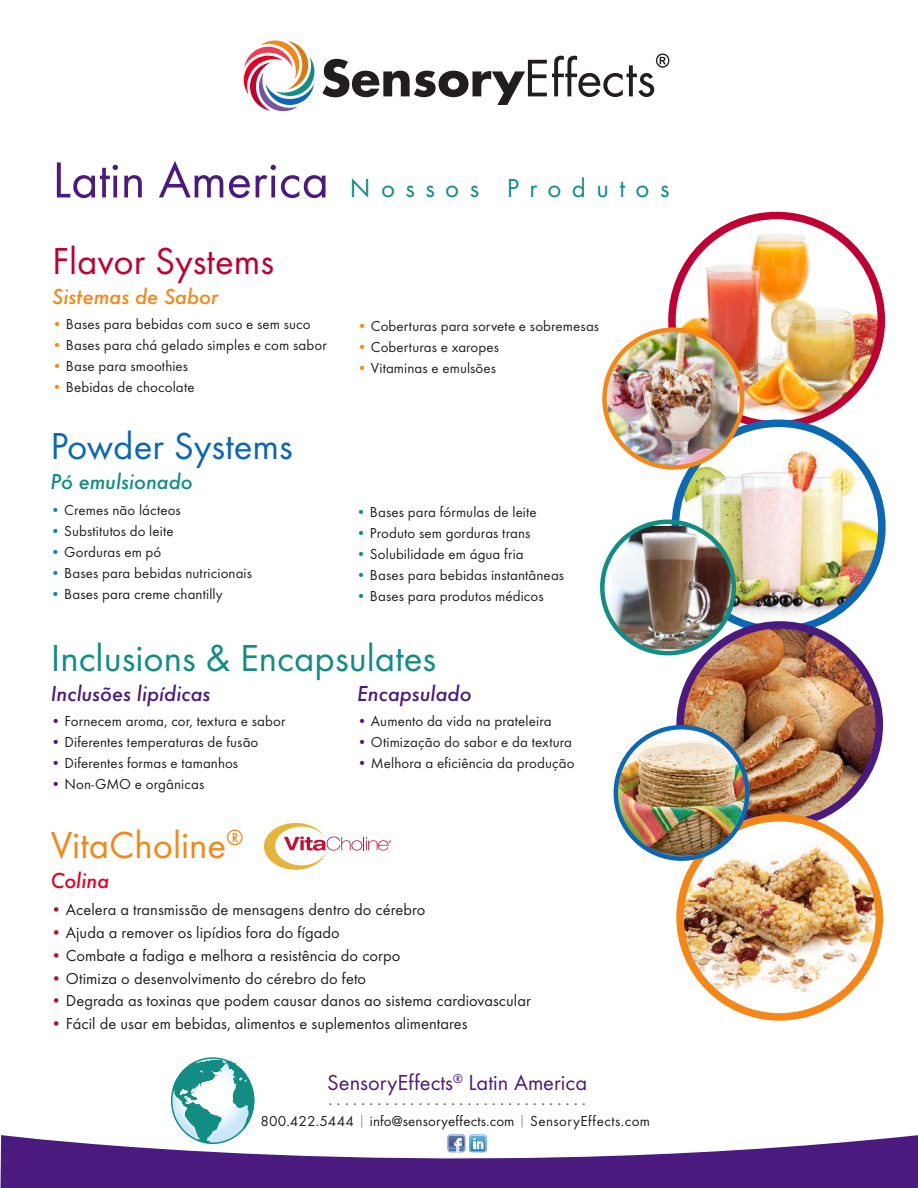
<style>
.page{position:relative;width:918px;height:1188px;background:#fff}
.page>*{position:absolute;margin:0;border:0;box-sizing:border-box;transform-origin:0 0}
.t1{font:39px "Futura T";color:#128d83}
.t2{font:39px "Futura T";color:#c00032}
.t3{font:39px "Futura T";color:#0c67b5}
.t4{font:39px "Futura T";color:#f48718}
.t5{font:300 27px "Futura T";color:#666}
.t6{font:27px "Futura T";letter-spacing:.385em;color:#128d83}
.t7{font:italic 500 22.5px "Futura T";letter-spacing:-.005em;color:#4b1a7e}
.t8{font:22.5px "Futura T";color:#4b1a7e}
.t9{font:italic 500 22.5px "Futura T";letter-spacing:-.005em;color:#f48718}
.t10{font:italic 500 22.5px "Futura T";letter-spacing:-.005em;color:#128d83}
.t11{font:italic 500 22.5px "Futura T";color:#e60023}
.t12{font:16.5px "Futura T";color:#231f20}
.t13{font:15px "Futura T";letter-spacing:.005em;color:#231f20}
.t14{font:15px "Futura T";letter-spacing:.01em;color:#211f1f}
.s1{font-size:52.5px;color:#4b1a7e}
.s2{color:#f48718}
.s3{color:#128d83}
.s4{color:#4b1a7e}
.s5{color:#ae172b}
.s6{font-weight:300;color:#666}
</style>
<div class="page">
<svg style="left:0;top:1135px;width:918px;height:53px;fill:#4b1a7e"></svg>
<svg style="left:448px;top:1135px;width:39px;height:18px"></svg>
<img style="left:672px;top:219px;width:209px;height:206px">
<div style="left:668px;top:212px;width:217px;height:217px;border:8px solid #c00032;border-radius:50%"></div>
<img style="left:675px;top:423px;width:207px;height:207px;border-radius:50%">
<img style="left:682px;top:467px;width:38px;height:22px">
<div style="left:672px;top:420px;width:214px;height:214px;border:8px solid #0c67b5;border-radius:50%"></div>
<img style="left:681px;top:628px;width:197px;height:191px">
<div style="left:676px;top:621px;width:207px;height:207px;border:8px solid #4b1a7e;border-radius:50%"></div>
<svg style="left:243px;top:40px;width:426px;height:72px"></svg>
<svg style="left:124px;top:1057px;width:142px;height:131px"></svg>
<svg style="left:639px;top:522px;width:95px;height:131px"></svg>
<img style="left:602px;top:526px;width:132px;height:123px">
<div style="left:600px;top:520px;width:136px;height:135px;border:4px solid #128d83;border-radius:50%"></div>
<img style="left:607px;top:330px;width:131px;height:137px">
<div style="left:602px;top:327px;width:142px;height:143px;border:4px solid #f48718;border-radius:50%"></div>
<svg style="left:264px;top:823px;width:127px;height:47px"></svg>
<img style="left:678px;top:818px;width:205px;height:205px;border-radius:50%">
<img style="left:712px;top:844px;width:169px;height:57px">
<img style="left:679px;top:857px;width:33px;height:54px">
<div style="left:676px;top:814px;width:207px;height:207px;border:8px solid #f48718;border-radius:50%"></div>
<svg style="left:616px;top:727px;width:131px;height:132px"></svg>
<img style="left:616px;top:741px;width:131px;height:116px">
<div style="left:614px;top:725px;width:135px;height:136px;border:4px solid #0c67b5;border-radius:50%"></div>
<h2 class="t6" style="left:52px;top:173px;width:619px"><span class="s1">Latin America</span> Nossos Produtos</h2>
<h1 class="t2" style="left:52px;top:238px;width:223px">Flavor Systems</h1>
<h3 class="t9" style="left:52px;top:283px;width:168px">Sistemas de Sabor</h3>
<p class="t13" style="left:52px;top:315px;width:260px"><span class="s2">•</span> Bases para bebidas com suco e sem suco</p>
<p class="t13" style="left:52px;top:336px;width:276px"><span class="s2">•</span> Bases para chá gelado simples e com sabor</p>
<p class="t13" style="left:52px;top:357px;width:138px"><span class="s2">•</span> Base para smoothies</p>
<p class="t13" style="left:52px;top:378px;width:144px"><span class="s2">•</span> Bebidas de chocolate</p>
<h1 class="t3" style="left:51px;top:423px;width:244px">Powder Systems</h1>
<h3 class="t10" style="left:51px;top:468px;width:144px">Pó emulsionado</h3>
<p class="t13" style="left:51px;top:501px;width:132px"><span class="s3">•</span> Cremes não lácteos</p>
<p class="t13" style="left:51px;top:522px;width:125px"><span class="s3">•</span> Substitutos do leite</p>
<p class="t13" style="left:51px;top:543px;width:112px"><span class="s3">•</span> Gorduras em pó</p>
<p class="t13" style="left:51px;top:564px;width:203px"><span class="s3">•</span> Bases para bebidas nutricionais</p>
<p class="t13" style="left:51px;top:585px;width:174px"><span class="s3">•</span> Bases para creme chantilly</p>
<p class="t13" style="left:357px;top:317px;width:244px"><span class="s2">•</span> Coberturas para sorvete e sobremesas</p>
<p class="t13" style="left:357px;top:338px;width:143px"><span class="s2">•</span> Coberturas e xaropes</p>
<p class="t13" style="left:357px;top:359px;width:140px"><span class="s2">•</span> Vitaminas e emulsões</p>
<p class="t13" style="left:356px;top:503px;width:182px"><span class="s3">•</span> Bases para fórmulas de leite</p>
<p class="t13" style="left:356px;top:524px;width:176px"><span class="s3">•</span> Produto sem gorduras trans</p>
<p class="t13" style="left:356px;top:545px;width:169px"><span class="s3">•</span> Solubilidade em água fria</p>
<p class="t13" style="left:356px;top:566px;width:209px"><span class="s3">•</span> Bases para bebidas instantâneas</p>
<p class="t13" style="left:356px;top:587px;width:189px"><span class="s3">•</span> Bases para produtos médicos</p>
<h1 class="t1" style="left:51px;top:635px;width:387px">Inclusions &amp; Encapsulates</h1>
<h3 class="t7" style="left:51px;top:680px;width:161px">Inclusões lipídicas</h3>
<p class="t13" style="left:51px;top:712px;width:236px"><span class="s4">•</span> Fornecem aroma, cor, textura e sabor</p>
<p class="t13" style="left:51px;top:733px;width:209px"><span class="s4">•</span> Diferentes temperaturas de fusão</p>
<p class="t13" style="left:51px;top:754px;width:189px"><span class="s4">•</span> Diferentes formas e tamanhos</p>
<p class="t13" style="left:51px;top:775px;width:155px"><span class="s4">•</span> Non-GMO e orgânicas</p>
<h3 class="t7" style="left:357px;top:680px;width:116px">Encapsulado</h3>
<p class="t13" style="left:357px;top:712px;width:196px"><span class="s4">•</span> Aumento da vida na prateleira</p>
<p class="t13" style="left:357px;top:733px;width:216px"><span class="s4">•</span> Otimização do sabor e da textura</p>
<p class="t13" style="left:357px;top:754px;width:219px"><span class="s4">•</span> Melhora a eficiência da produção</p>
<h1 class="t4" style="left:51px;top:822px;width:194px">VitaCholine<sup>®</sup></h1>
<h3 class="t11" style="left:51px;top:867px;width:60px">Colina</h3>
<p class="t12" style="left:51px;top:900px;width:376px"><span class="s5">•</span> Acelera a transmissão de mensagens dentro do cérebro</p>
<p class="t12" style="left:51px;top:923px;width:291px"><span class="s5">•</span> Ajuda a remover os lipídios fora do fígado</p>
<p class="t12" style="left:51px;top:946px;width:351px"><span class="s5">•</span> Combate a fadiga e melhora a resistência do corpo</p>
<p class="t12" style="left:51px;top:969px;width:317px"><span class="s5">•</span> Otimiza o desenvolvimento do cérebro do feto</p>
<p class="t12" style="left:51px;top:991px;width:482px"><span class="s5">•</span> Degrada as toxinas que podem causar danos ao sistema cardiovascular</p>
<p class="t12" style="left:51px;top:1014px;width:419px"><span class="s5">•</span> Fácil de usar em bebidas, alimentos e suplementos alimentares</p>
<h3 class="t8" style="left:327px;top:1070px;width:261px">SensoryEffects<sup>®</sup> Latin America</h3>
<h2 class="t5" style="left:328px;top:1081px;width:261px">................................</h2>
<p class="t14" style="left:260px;top:1113px;width:391px">800.422.5444 <span class="s6">|</span> info@sensoryeffects.com <span class="s6">|</span> SensoryEffects.com</p>
</div>
